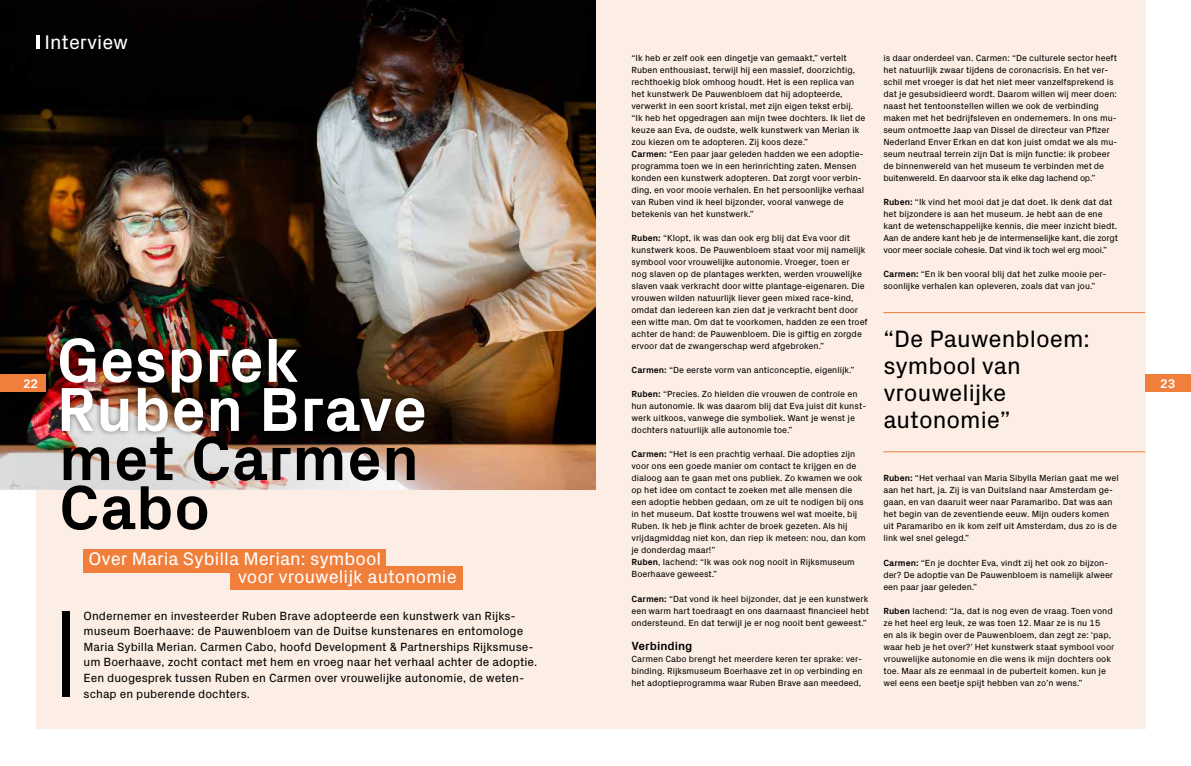
<style>
.page{position:relative;width:1191px;height:766px;background:#fff}
.page>*{position:absolute;margin:0;border:0;box-sizing:border-box;transform-origin:0 0}
.t1{font:700 62.9px/49px "Px Grotesk";color:#fff}
.t2{font:700 62.9px/49px "Px Grotesk";color:#000}
.t3{font:24.1px/27px "Px Grotesk";color:#000}
.t4{font:20px "Px Grotesk";color:#fff}
.t5{font:18.4px/18px "Px Grotesk";color:#fff}
.t6{font:700 12.6px "Px Grotesk";color:#fff}
.t7{font:12px/15.6px "Px Grotesk";color:#000}
.t8{font:700 12px "Px Grotesk";color:#000}
.t9{font:9px/12px "Px Grotesk";color:#000}
.s1{font-weight:700}
</style>
<div class="page">
<div style="left:36px;top:0;width:1109px;height:729px;background:#fdeee5"></div>
<img style="left:0;top:0;width:595px;height:489px">
<div style="left:0;top:374px;width:46px;height:18px;background:#f07f3c"></div>
<div style="left:62px;top:611px;width:8px;height:85px;background:#000"></div>
<div style="left:84px;top:548px;width:302px;height:24px;background:#f07f3c"></div>
<div style="left:230px;top:566px;width:232px;height:23px;background:#f07f3c"></div>
<hr style="left:36px;top:35px;width:4px;height:13px;background:#fff">
<div style="left:1145px;top:374px;width:46px;height:18px;background:#f07f3c"></div>
<hr style="left:883px;top:312px;width:262px;height:1px;background:#f07f3c">
<hr style="left:883px;top:451px;width:262px;height:1px;background:#f07f3c">
<div style="left:53px;top:331px;width:378px;height:106px;background:#000;opacity:.5"></div>
<h3 class="t4" style="left:45px;top:27px;width:85px">Interview</h3>
<h3 class="t6" style="left:23px;top:374px;width:17px">22</h3>
<h1 class="t1" style="left:56px;top:332px;width:372px">Gesprek<br>Ruben Brave</h1>
<h1 class="t2" style="left:59px;top:431px;width:362px">met Carmen<br>Cabo</h1>
<h3 class="t5" style="left:238px;top:548px;width:220px;text-indent:-149px">Over Maria Sybilla Merian: symbool<br>voor vrouwelijk autonomie</h3>
<p class="t7" style="left:84px;top:606px;width:455px">Ondernemer en investeerder Ruben Brave adopteerde een kunstwerk van Rijks&shy;museum Boerhaave: de Pauwenbloem van de Duitse kunstenares en entomologe Maria Sybilla Merian. Carmen Cabo, hoofd Development &amp; Partnerships Rijksmuse&shy;um Boerhaave, zocht contact met hem en vroeg naar het verhaal achter de adoptie.<br>Een duogesprek tussen Ruben en Carmen over vrouwelijke autonomie, de weten&shy;schap en puberende dochters.</p>
<p class="t9" style="left:631px;top:51px;width:235px">“Ik heb er zelf ook een dingetje van gemaakt,” vertelt Ruben enthousiast, terwijl hij een massief, doorzichtig, rechthoekig blok omhoog houdt. Het is een replica van het kunstwerk De Pauwenbloem dat hij adopteerde, verwerkt in een soort kristal, met zijn eigen tekst erbij. “Ik heb het opgedragen aan mijn twee dochters. Ik liet de keuze aan Eva, de oudste, welk kunstwerk van Merian ik zou kiezen om te adopteren. Zij koos deze.”<br><span class="s1">Carmen:</span> “Een paar jaar geleden hadden we een adoptie&shy;programma toen we in een herinrichting zaten. Mensen konden een kunstwerk adopteren. Dat zorgt voor verbin&shy;ding, en voor mooie verhalen. En het persoonlijke verhaal van Ruben vind ik heel bijzonder, vooral vanwege de betekenis van het kunstwerk.”</p>
<p class="t9" style="left:631px;top:231px;width:238px"><span class="s1">Ruben:</span> “Klopt, ik was dan ook erg blij dat Eva voor dit kunstwerk koos. De Pauwenbloem staat voor mij namelijk symbool voor vrouwelijke autonomie. Vroeger, toen er<br>nog slaven op de plantages werkten, werden vrouwelijke slaven vaak verkracht door witte plantage-eigenaren. Die vrouwen wilden natuurlijk liever geen mixed race-kind, omdat dan iedereen kan zien dat je verkracht bent door een witte man. Om dat te voorkomen, hadden ze een troef achter de hand: de Pauwenbloem. Die is giftig en zorgde ervoor dat de zwangerschap werd afgebroken.”</p>
<p class="t9" style="left:631px;top:363px;width:224px"><span class="s1">Carmen:</span> “De eerste vorm van anticonceptie, eigenlijk.”</p>
<p class="t9" style="left:631px;top:387px;width:236px"><span class="s1">Ruben:</span> “Precies. Zo hielden die vrouwen de controle en hun autonomie. Ik was daarom blij dat Eva juist dit kunst&shy;werk uitkoos, vanwege die symboliek. Want je wenst je dochters natuurlijk alle autonomie toe.”</p>
<p class="t9" style="left:631px;top:447px;width:236px"><span class="s1">Carmen:</span> “Het is een prachtig verhaal. Die adopties zijn voor ons een goede manier om contact te krijgen en de dialoog aan te gaan met ons publiek. Zo kwamen we ook op het idee om contact te zoeken met alle mensen die een adoptie hebben gedaan, om ze uit te nodigen bij ons in het museum. Dat kostte trouwens wel wat moeite, bij Ruben. Ik heb je flink achter de broek gezeten. Als hij vrijdagmiddag niet kon, dan riep ik meteen: nou, dan kom je donderdag maar!”<br><span class="s1">Ruben</span>, lachend: “Ik was ook nog nooit in Rijksmuseum Boerhaave geweest.”</p>
<p class="t9" style="left:631px;top:591px;width:239px;text-align:justify"><span class="s1">Carmen:</span> “Dat vond ik heel bijzonder, dat je een kunstwerk een warm hart toedraagt en ons daarnaast financieel hebt ondersteund. En dat terwijl je er nog nooit bent geweest.”</p>
<h3 class="t8" style="left:631px;top:636px;width:63px">Verbinding</h3>
<p class="t9" style="left:631px;top:651px;width:233px;text-align:justify">Carmen Cabo brengt het meerdere keren ter sprake: ver&shy;binding. Rijksmuseum Boerhaave zet in op verbinding en het adoptieprogramma waar Ruben Brave aan meedeed,</p>
<p class="t9" style="left:883px;top:51px;width:235px">is daar onderdeel van. Carmen: “De culturele sector heeft het natuurlijk zwaar tijdens de coronacrisis. En het ver&shy;schil met vroeger is dat het niet meer vanzelfsprekend is dat je gesubsidieerd wordt. Daarom willen wij meer doen: naast het tentoonstellen willen we ook de verbinding maken met het bedrijfsleven en ondernemers. In ons mu&shy;seum ontmoette Jaap van Dissel de directeur van Pfizer Nederland Enver Erkan en dat kon juist omdat we als mu&shy;seum neutraal terrein zijn Dat is mijn functie: ik probeer de binnenwereld van het museum te verbinden met de buitenwereld. En daarvoor sta ik elke dag lachend op.”</p>
<p class="t9" style="left:883px;top:195px;width:236px"><span class="s1">Ruben:</span> “Ik vind het mooi dat je dat doet. Ik denk dat dat het bijzondere is aan het museum. Je hebt aan de ene kant de wetenschappelijke kennis, die meer inzicht biedt.<br>Aan de andere kant heb je de intermenselijke kant, die zorgt voor meer sociale cohesie. Dat vind ik toch wel erg mooi.”</p>
<p class="t9" style="left:883px;top:267px;width:224px"><span class="s1">Carmen:</span> “En ik ben vooral blij dat het zulke mooie per&shy;soonlijke verhalen kan opleveren, zoals dat van jou.”</p>
<h2 class="t3" style="left:883px;top:323px;width:208px">“De Pauwenbloem: symbool van vrouwelijke autonomie”</h2>
<p class="t9" style="left:883px;top:471px;width:237px"><span class="s1">Ruben:</span> “Het verhaal van Maria Sibylla Merian gaat me wel aan het hart, ja. Zij is van Duitsland naar Amsterdam ge&shy;gaan, en van daaruit weer naar Paramaribo. Dat was aan het begin van de zeventiende eeuw. Mijn ouders komen uit Paramaribo en ik kom zelf uit Amsterdam, dus zo is de link wel snel gelegd.”</p>
<p class="t9" style="left:883px;top:555px;width:231px"><span class="s1">Carmen:</span> “En je dochter Eva, vindt zij het ook zo bijzon&shy;der? De adoptie van De Pauwenbloem is namelijk alweer een paar jaar geleden.”</p>
<p class="t9" style="left:883px;top:603px;width:232px"><span class="s1">Ruben</span> lachend: “Ja, dat is nog even de vraag. Toen vond ze het heel erg leuk, ze was toen 12. Maar ze is nu 15<br>en als ik begin over de Pauwenbloem, dan zegt ze: ‘pap, waar heb je het over?’ Het kunstwerk staat symbool voor vrouwelijke autonomie en die wens ik mijn dochters ook toe. Maar als ze eenmaal in de puberteit komen. kun je wel eens een beetje spijt hebben van zo’n wens.”</p>
<h3 class="t6" style="left:1160px;top:374px;width:17px">23</h3>
</div>
